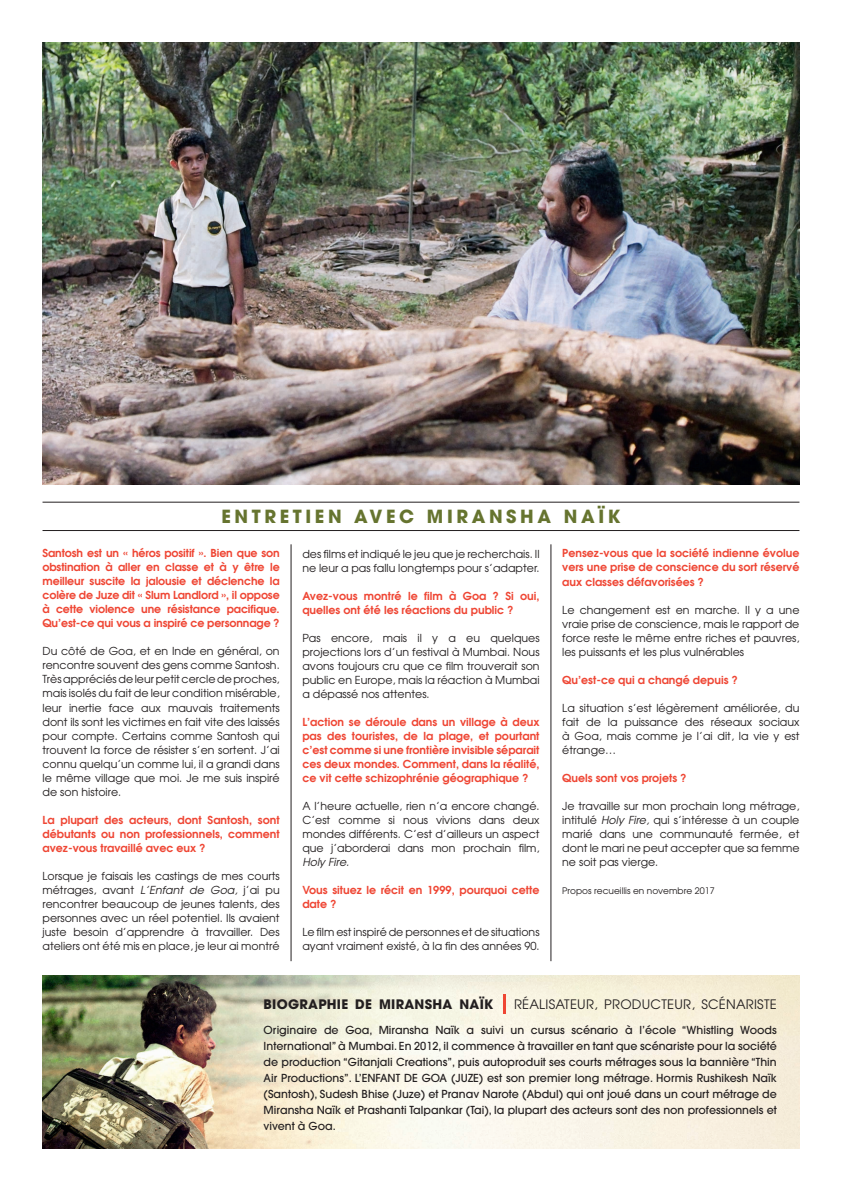
<style>
.page{position:relative;width:842px;height:1191px;background:#fff}
.page>*{position:absolute;margin:0;border:0;box-sizing:border-box;transform-origin:0 0}
.t1{font:700 18px "Avant Garde";letter-spacing:.2em;color:#66742f}
.t2{font:13px "Avant Garde";letter-spacing:.02em;color:#231f20}
.t3{font:700 13px "Avant Garde";letter-spacing:.02em;color:#231f20}
.t4{font:11px/14px "Avant Garde";color:#231f20;text-align:justify}
.t5{font:600 11px/14px "Avant Garde";color:#ef4634;text-align:justify}
.t6{font:500 11px/16px "Avant Garde";color:#231f20;text-align:justify}
.t7{font:italic 11px "Avant Garde";color:#231f20}
.t8{font:9px "Avant Garde";color:#231f20}
.s1{font-style:italic}
</style>
<div class="page">
<img style="left:43px;top:975px;width:756px;height:173px">
<img style="left:43px;top:43px;width:757px;height:442px">
<hr style="left:43px;top:530px;width:756px;height:1px;background:#231f20">
<hr style="left:43px;top:502px;width:756px;height:1px;background:#231f20">
<hr style="left:291px;top:544px;width:1px;height:417px;background:#231f20">
<hr style="left:551px;top:544px;width:1px;height:417px;background:#231f20">
<hr style="left:503px;top:994px;width:3px;height:19px;background:#ef4634">
<h1 class="t1" style="left:221px;top:505px;width:400px">ENTRETIEN AVEC MIRANSHA NAÏK</h1>
<p class="t5" style="left:43px;top:546px;width:239px">Santosh est un « héros positif ». Bien que son obstination à aller en classe et à y être le meilleur suscite la jalousie et déclenche la colère de Juze dit « Slum Landlord », il oppose à cette violence une résistance pacifique.<br>Qu’est-ce qui vous a inspiré ce personnage ?</p>
<p class="t4" style="left:43px;top:644px;width:239px">Du côté de Goa, et en Inde en général, on rencontre souvent des gens comme Santosh.<br>Très appréciés de leur petit cercle de proches, mais isolés du fait de leur condition misérable, leur inertie face aux mauvais traitements dont ils sont les victimes en fait vite des laissés pour compte. Certains comme Santosh qui trouvent la force de résister s’en sortent. J’ai connu quelqu’un comme lui, il a grandi dans le même village que moi. Je me suis inspiré de son histoire.</p>
<p class="t5" style="left:43px;top:812px;width:239px">La plupart des acteurs, dont Santosh, sont débutants ou non professionnels, comment avez-vous travaillé avec eux ?</p>
<p class="t4" style="left:43px;top:868px;width:239px">Lorsque je faisais les castings de mes courts métrages, avant <span class="s1">L’Enfant de Goa,</span> j’ai pu rencontrer beaucoup de jeunes talents, des personnes avec un réel potentiel. Ils avaient juste besoin d’apprendre à travailler. Des ateliers ont été mis en place, je leur ai montré</p>
<p class="t5" style="left:562px;top:546px;width:239px">Pensez-vous que la société indienne évolue vers une prise de conscience du sort réservé aux classes défavorisées ?</p>
<p class="t4" style="left:562px;top:602px;width:239px">Le changement est en marche. Il y a une vraie prise de conscience, mais le rapport de force reste le même entre riches et pauvres, les puissants et les plus vulnérables</p>
<p class="t5" style="left:562px;top:672px;width:177px">Qu’est-ce qui a changé depuis ?</p>
<p class="t4" style="left:562px;top:700px;width:239px">La situation s’est légèrement améliorée, du fait de la puissance des réseaux sociaux à Goa, mais comme je l’ai dit, la vie y est étrange…</p>
<p class="t5" style="left:562px;top:770px;width:126px">Quels sont vos projets ?</p>
<p class="t4" style="left:562px;top:798px;width:239px">Je travaille sur mon prochain long métrage, intitulé <span class="s1">Holy Fire,</span> qui s’intéresse à un couple marié dans une communauté fermée, et dont le mari ne peut accepter que sa femme ne soit pas vierge.</p>
<p class="t8" style="left:562px;top:884px;width:154px">Propos recueillis en novembre 2017</p>
<p class="t4" style="left:302px;top:546px;width:239px">des films et indiqué le jeu que je recherchais. Il ne leur a pas fallu longtemps pour s’adapter.</p>
<p class="t5" style="left:302px;top:588px;width:239px">Avez-vous montré le film à Goa ? Si oui, quelles ont été les réactions du public ?</p>
<p class="t4" style="left:302px;top:630px;width:239px">Pas encore, mais il y a eu quelques projections lors d’un festival à Mumbai. Nous avons toujours cru que ce film trouverait son public en Europe, mais la réaction à Mumbai a dépassé nos attentes.</p>
<p class="t5" style="left:302px;top:714px;width:239px">L’action se déroule dans un village à deux pas des touristes, de la plage, et pourtant c’est comme si une frontière invisible séparait ces deux mondes. Comment, dans la réalité, ce vit cette schizophrénie géographique ?</p>
<p class="t4" style="left:302px;top:798px;width:239px">A l’heure actuelle, rien n’a encore changé.<br>C’est comme si nous vivions dans deux mondes différents. C’est d’ailleurs un aspect que j’aborderai dans mon prochain film,</p>
<p class="t7" style="left:302px;top:855px;width:48px">Holy Fire.</p>
<p class="t5" style="left:302px;top:882px;width:239px">Vous situez le récit en 1999, pourquoi cette date ?</p>
<p class="t4" style="left:302px;top:924px;width:239px">Le film est inspiré de personnes et de situations ayant vraiment existé, à la fin des années 90.</p>
<p class="t3" style="left:264px;top:995px;width:231px">BIOGRAPHIE DE MIRANSHA NAÏK</p>
<p class="t2" style="left:514px;top:996px;width:264px">RÉALISATEUR, PRODUCTEUR, SCÉNARISTE</p>
<p class="t6" style="left:264px;top:1022px;width:515px">Originaire de Goa, Miransha Naïk a suivi un cursus scénario à l’école “Whistling Woods International” à Mumbai. En 2012, il commence à travailler en tant que scénariste pour la société de production “Gitanjali Creations”, puis autoproduit ses courts métrages sous la bannière “Thin Air Productions”. L’ENFANT DE GOA (JUZE) est son premier long métrage. Hormis Rushikesh Naïk (Santosh), Sudesh Bhise (Juze) et Pranav Narote (Abdul) qui ont joué dans un court métrage de Miransha Naïk et Prashanti Talpankar (Tai), la plupart des acteurs sont des non professionnels et vivent à Goa.</p>
</div>
